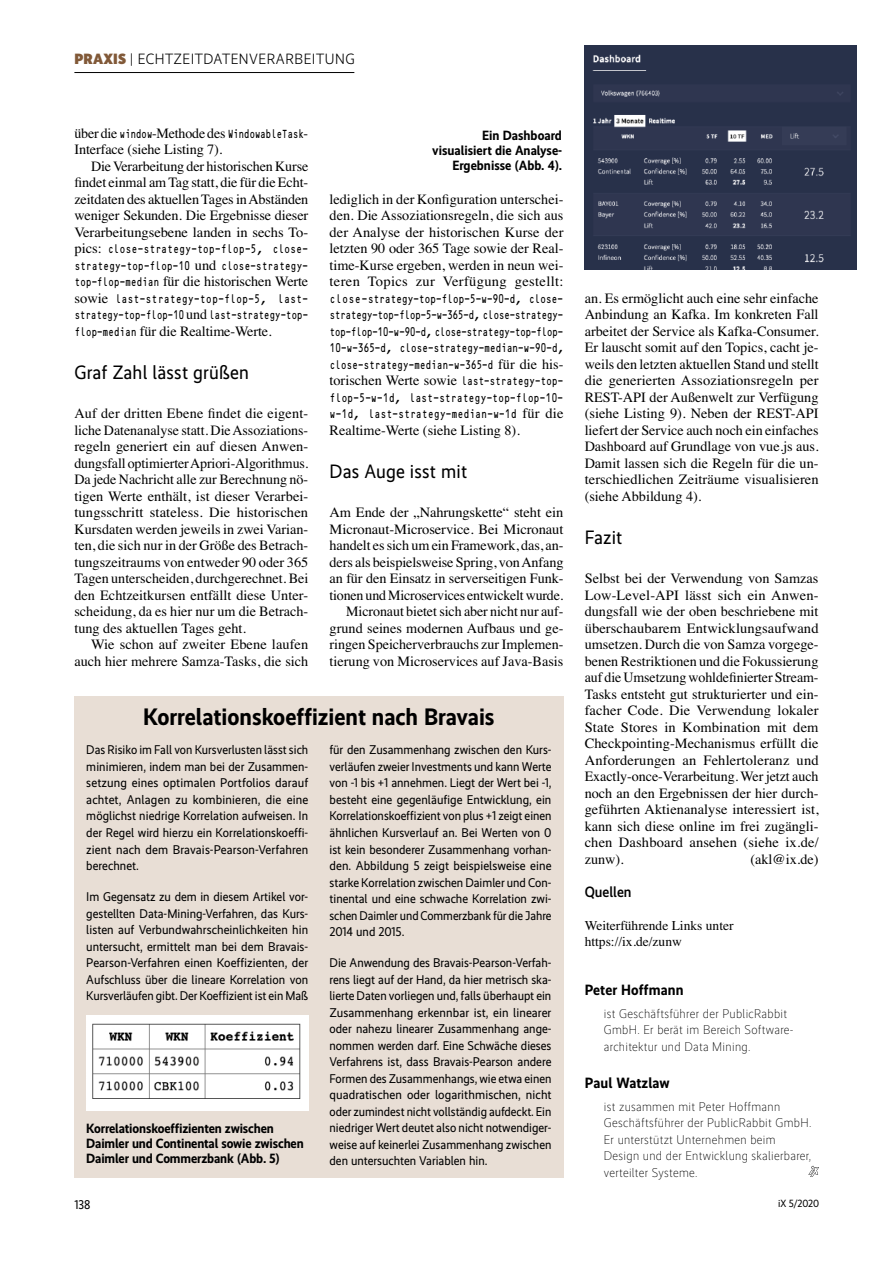
<style>
.page{position:relative;width:893px;height:1263px;background:#fff}
.page>*{position:absolute;margin:0;border:0;box-sizing:border-box;transform-origin:0 0}
.Ueberschrift-1{font:700 24px "Realisti X";color:#000}
.Zwischenueberschrift{font:19.5px "Realisti X";letter-spacing:.01em;color:#000}
.t1{font:300 15px "Realisti X";letter-spacing:.03em;color:#000}
.Ueberschrift{font:700 15px "Realisti X";letter-spacing:.01em;color:#000}
.Literatur-Ueberschri{font:500 15px "Realisti X";color:#000}
.Grundtext-stumpf{font:14.25px/16.5px "Times";color:#000;text-align:justify}
.Grundtext-Einzug{font:14.25px/16.5px "Times";color:#000;text-align:justify}
.Bild-Unterschrift{font:700 13.5px/15px "Realisti X";letter-spacing:-.01em;color:#000;text-align:right}
.Literatur-Eintrag-oh{font:13.5px/16.5px "Times";color:#000}
.Grundtext{font:12.75px/16.5px "Realisti X";color:#000;text-align:justify}
.Text{font:300 12.75px/16.5px "Realisti X";letter-spacing:.025em;color:#000}
.Grundtext-Einzug-2{font:12px/16.5px "Listing";letter-spacing:-.04em;color:#000;scale:.71 1}
.Grundtext-Einzug-3{font:12px/16.5px "Listing";letter-spacing:-.06em;color:#000;scale:.71 1}
.Grundtext-Einzug-4{font:12px "Listing";letter-spacing:-.065em;color:#000;scale:.69 1}
.t2{font:10.5px "Realisti X";letter-spacing:-.01em;color:#000}
.s1{font-weight:900;color:#815938}
.s2{font-family:"Times";font-size:14.25px}
.s3{font-family:"Listing";font-size:12px}
</style>
<div class="page">
<hr style="left:74px;top:72px;width:280px;height:1px;background:#000">
<img style="left:585px;top:45px;width:272px;height:225px">
<div style="left:74px;top:696px;width:489px;height:481px;background:#e8ded5"></div>
<img style="left:86px;top:1016px;width:222px;height:95px">
<svg style="left:808px;top:1166px;width:11px;height:11px"></svg>
<p class="t1" style="left:74px;top:48px;width:282px"><span class="s1">PRAXIS</span> | ECHTZEITDATENVERARBEITUNG</p>
<p class="Grundtext-Einzug-4" style="left:74px;top:127px;width:340px"><span class="s2">über die</span> window<span class="s2">-Methode des</span> WindowableTask<span class="s2">-</span></p>
<p class="Grundtext-Einzug" style="left:74px;top:140px;width:150px">Interface (siehe Listing 7).</p>
<p class="Grundtext-Einzug" style="left:74px;top:156px;width:235px;text-indent:17px">Die Verarbeitung der historischen Kurse findet einmal am Tag statt, die für die Echt&shy;zeitdaten des aktuellen Tages in Abständen weniger Sekunden. Die Ergebnisse dieser Verarbeitungsebene landen in sechs To-</p>
<p class="Grundtext-Einzug-2" style="left:74px;top:241px;width:331px"><span class="s2">pics:</span> close-strategy-top-flop-5, close&shy;strategy-top-flop-10 <span class="s2">und</span> close-strategy-</p>
<p class="Grundtext-Einzug" style="left:74px;top:272px;width:235px"><span class="s3">top-flop-median</span> für die historischen Werte</p>
<p class="Grundtext-Einzug-3" style="left:74px;top:291px;width:331px"><span class="s2">sowie</span> last-strategy-top-flop-5, last&shy;strategy-top-flop-10 <span class="s2">und</span> last-strategy-top-</p>
<p class="Grundtext-Einzug" style="left:74px;top:321px;width:199px"><span class="s3">flop-median</span> für die Realtime-Werte.</p>
<p class="Zwischenueberschrift" style="left:74px;top:358px;width:176px">Graf Zahl lässt grüßen</p>
<p class="Grundtext-stumpf" style="left:74px;top:404px;width:235px">Auf der dritten Ebene findet die eigent&shy;liche Datenanalyse statt. Die Assoziations&shy;regeln generiert ein auf diesen Anwen&shy;dungsfall optimierter Apriori-Algorithmus.<br>Da jede Nachricht alle zur Berechnung nö&shy;tigen Werte enthält, ist dieser Verarbei&shy;tungsschritt stateless. Die historischen Kursdaten werden jeweils in zwei Varian&shy;ten, die sich nur in der Größe des Betrach&shy;tungszeitraums von entweder 90 oder 365<br>Tagen unterscheiden, durchgerechnet. Bei den Echtzeitkursen entfällt diese Unter&shy;scheidung, da es hier nur um die Betrach&shy;tung des aktuellen Tages geht.</p>
<p class="Grundtext-Einzug" style="left:74px;top:635px;width:235px;text-align:right">Wie schon auf zweiter Ebene laufen auch hier mehrere Samza-Tasks, die sich</p>
<p class="Bild-Unterschrift" style="left:432px;top:126px;width:131px">Ein Dashboard visualisiert die Analyse-<br>Ergebnisse (Abb. 4).</p>
<p class="Grundtext-Einzug" style="left:330px;top:189px;width:235px">lediglich in der Konfiguration unterschei&shy;den. Die Assoziationsregeln, die sich aus der Analyse der historischen Kurse der letzten 90 oder 365 Tage sowie der Real&shy;time-Kurse ergeben, werden in neun wei&shy;teren Topics zur Verfügung gestellt:</p>
<p class="Grundtext-Einzug-2" style="left:330px;top:291px;width:331px;text-align:justify">close-strategy-top-flop-5-w-90-d, close&shy;strategy-top-flop-5-w-365-d, close-strategy&shy;top-flop-10-w-90-d, close-strategy-top-flop-10-w-365-d, close-strategy-median-w-90-d, close-strategy-median-w-365-d <span class="s2">für die his-</span></p>
<p class="Grundtext-Einzug" style="left:330px;top:371px;width:235px">torischen Werte sowie <span class="s3">last-strategy-top-</span></p>
<p class="Grundtext-Einzug-2" style="left:330px;top:390px;width:331px">flop-5-w-1d, last-strategy-top-flop-10- w-1d, last-strategy-median-w-1d <span class="s2">für die</span></p>
<p class="Grundtext-Einzug" style="left:330px;top:420px;width:192px">Realtime-Werte (siehe Listing 8).</p>
<p class="Zwischenueberschrift" style="left:330px;top:457px;width:139px">Das Auge isst mit</p>
<p class="Grundtext-stumpf" style="left:330px;top:503px;width:235px">Am Ende der „Nahrungskette“ steht ein Micronaut-Microservice. Bei Micronaut handelt es sich um ein Framework, das, an&shy;ders als beispielsweise Spring, von Anfang an für den Einsatz in serverseitigen Funk&shy;tionen und Microservices entwickelt wurde.</p>
<p class="Grundtext-Einzug" style="left:330px;top:602px;width:235px;text-indent:17px">Micronaut bietet sich aber nicht nur auf&shy;grund seines modernen Aufbaus und ge&shy;ringen Speicherverbrauchs zur Implemen&shy;tierung von Microservices auf Java-Basis</p>
<p class="Ueberschrift-1" style="left:143px;top:699px;width:353px">Korrelationskoeffizient nach Bravais</p>
<p class="Grundtext" style="left:86px;top:741px;width:224px">Das Risiko im Fall von Kursverlusten lässt sich minimieren, indem man bei der Zusammen&shy;setzung eines optimalen Portfolios darauf achtet, Anlagen zu kombinieren, die eine möglichst niedrige Korrelation aufweisen. In der Regel wird hierzu ein Korrelationskoeffi&shy;zient nach dem Bravais-Pearson-Verfahren berechnet.</p>
<p class="Grundtext" style="left:86px;top:888px;width:223px">Im Gegensatz zu dem in diesem Artikel vor&shy;gestellten Data-Mining-Verfahren, das Kurs&shy;listen auf Verbundwahrscheinlichkeiten hin untersucht, ermittelt man bei dem Bravais-Pearson-Verfahren einen Koeffizienten, der Aufschluss über die lineare Korrelation von Kursverläufen gibt. Der Koeffizient ist ein Maß</p>
<p class="Grundtext" style="left:330px;top:741px;width:224px">für den Zusammenhang zwischen den Kurs&shy;verläufen zweier Investments und kann Werte von -1 bis +1 annehmen. Liegt der Wert bei -1, besteht eine gegenläufige Entwicklung, ein Korrelationskoeffizient von plus +1 zeigt einen ähnlichen Kursverlauf an. Bei Werten von 0 ist kein besonderer Zusammenhang vorhan&shy;den. Abbildung 5 zeigt beispielsweise eine starke Korrelation zwischen Daimler und Con&shy;tinental und eine schwache Korrelation zwi&shy;schen Daimler und Commerzbank für die Jahre 2014 und 2015.</p>
<p class="Grundtext" style="left:330px;top:954px;width:224px">Die Anwendung des Bravais-Pearson-Verfah&shy;rens liegt auf der Hand, da hier metrisch ska&shy;lierte Daten vorliegen und, falls überhaupt ein Zusammenhang erkennbar ist, ein linearer oder nahezu linearer Zusammenhang ange&shy;nommen werden darf. Eine Schwäche dieses Verfahrens ist, dass Bravais-Pearson andere Formen des Zusammenhangs, wie etwa einen quadratischen oder logarithmischen, nicht oder zumindest nicht vollständig aufdeckt. Ein niedriger Wert deutet also nicht notwendiger&shy;weise auf keinerlei Zusammenhang zwischen den untersuchten Variablen hin.</p>
<p class="Bild-Unterschrift" style="left:86px;top:1120px;width:219px;text-align:left">Korrelationskoeffizienten zwischen<br>Daimler und Continental sowie zwischen<br>Daimler und Commerzbank (Abb. 5)</p>
<p class="Grundtext-Einzug" style="left:585px;top:288px;width:236px">an. Es ermöglicht auch eine sehr einfache Anbindung an Kafka. Im konkreten Fall arbeitet der Service als Kafka-Consumer.<br>Er lauscht somit auf den Topics, cacht je&shy;weils den letzten aktuellen Stand und stellt die generierten Assoziationsregeln per REST-API der Außenwelt zur Verfügung (siehe Listing 9). Neben der REST-API liefert der Service auch noch ein einfaches Dashboard auf Grundlage von vue.js aus.<br>Damit lassen sich die Regeln für die un&shy;terschiedlichen Zeiträume visualisieren (siehe Abbildung 4).</p>
<p class="Zwischenueberschrift" style="left:585px;top:523px;width:39px">Fazit</p>
<p class="Grundtext-stumpf" style="left:585px;top:569px;width:235px">Selbst bei der Verwendung von Samzas Low-Level-API lässt sich ein Anwen&shy;dungsfall wie der oben beschriebene mit überschaubarem Entwicklungsaufwand umsetzen. Durch die von Samza vorgege&shy;benen Restriktionen und die Fokussierung auf die Umsetzung wohldefinierter Stream-Tasks entsteht gut strukturierter und ein&shy;facher Code. Die Verwendung lokaler State Stores in Kombination mit dem Checkpointing-Mechanismus erfüllt die Anforderungen an Fehlertoleranz und Exactly-once-Verarbeitung. Wer jetzt auch noch an den Ergebnissen der hier durch&shy;geführten Aktienanalyse interessiert ist, kann sich diese online im frei zugängli&shy;chen Dashboard ansehen (siehe ix.de/ zunw).</p>
<p class="Grundtext-stumpf" style="left:750px;top:849px;width:70px">(akl@ix.de)</p>
<p class="Literatur-Ueberschri" style="left:585px;top:881px;width:48px">Quellen</p>
<p class="Literatur-Eintrag-oh" style="left:585px;top:916px;width:150px">Weiterführende Links unter https://ix.de/zunw</p>
<p class="Ueberschrift" style="left:585px;top:979px;width:101px">Peter Hoffmann</p>
<p class="Text" style="left:604px;top:1004px;width:191px">ist Geschäftsführer der PublicRabbit<br>GmbH. Er berät im Bereich Software&shy;architektur und Data Mining.</p>
<p class="Ueberschrift" style="left:585px;top:1072px;width:87px">Paul Watzlaw</p>
<p class="Text" style="left:604px;top:1097px;width:209px">ist zusammen mit Peter Hoffmann Geschäftsführer der PublicRabbit GmbH.<br>Er unterstützt Unternehmen beim Design und der Entwicklung skalierbarer, verteilter Systeme.</p>
<p class="Grundtext" style="left:74px;top:1195px;width:18px">138</p>
<p class="t2" style="left:778px;top:1196px;width:43px">iX 5/2020</p>
</div>
